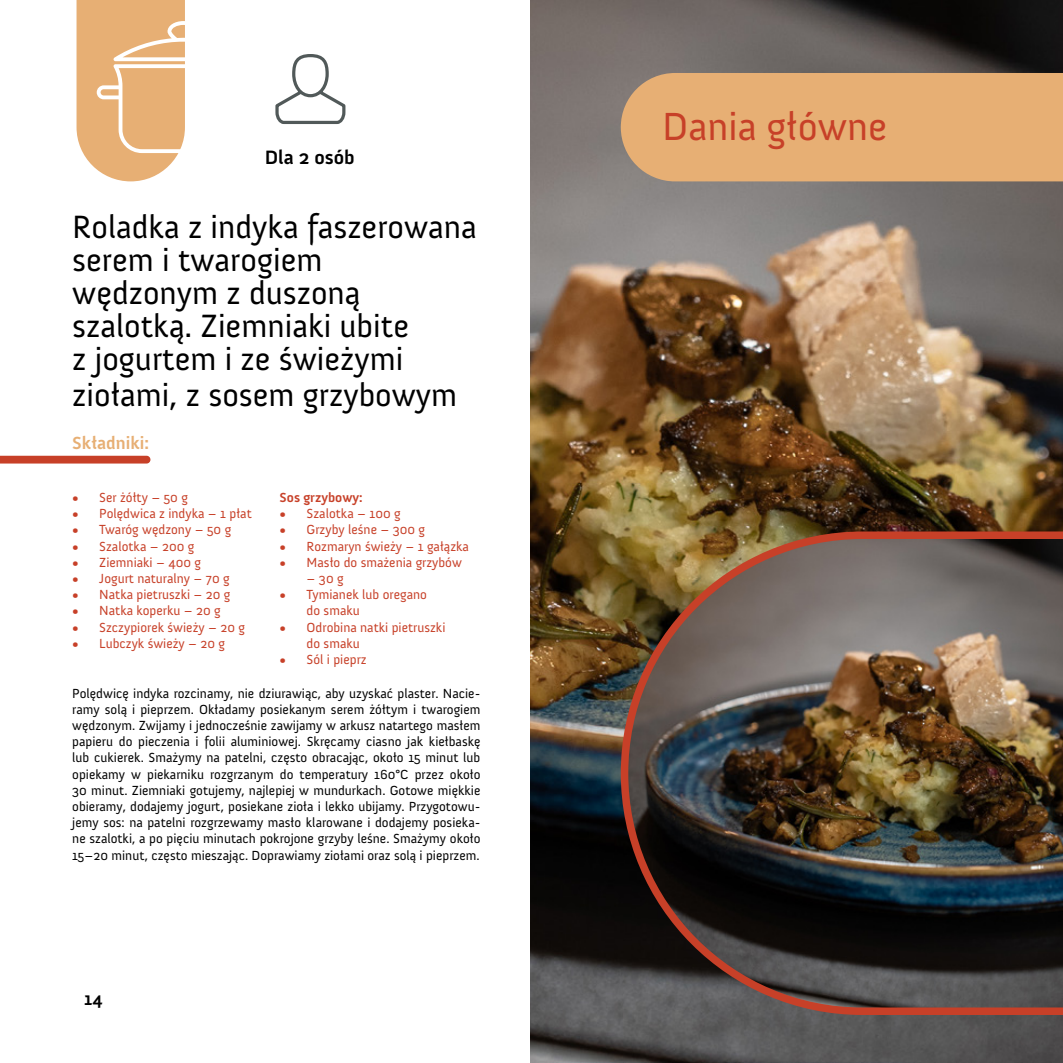
<style>
.page{position:relative;width:1063px;height:1063px;background:#fff}
.page>*{position:absolute;margin:0;border:0;box-sizing:border-box;transform-origin:0 0}
.t1{font:40.05px "Anivers";color:#c74028}
.t2{font:33px/33px "Anivers";color:#000}
.t3{font:700 19.8px "Anivers";color:#000}
.t4{font:700 18px "Anivers";color:#e7af74}
.t5{font:700 18px "Anivers";color:#000}
.t6{font:13.5px/16.2px "Anivers";color:#000;text-align:justify}
.t7{font:13.5px/16.2px "Anivers";color:#c74028}
.t8{font:700 13.5px "Anivers";color:#c74028}
</style>
<div class="page">
<img style="left:530px;top:0;width:533px;height:1063px">
<svg style="left:0;top:456px;width:150px;height:8px"></svg>
<img style="left:617px;top:528px;width:446px;height:491px">
<div style="left:621px;top:73px;width:442px;height:108px;background:#e7af74"></div>
<svg style="left:77px;top:0;width:269px;height:181px"></svg>
<h3 class="t3" style="left:265px;top:146px;width:92px">Dla 2 osób</h3>
<h2 class="t2" style="left:72px;top:211px;width:406px">Roladka z indyka faszerowana serem i twarogiem wędzonym z duszoną szalotką. Ziemniaki ubite<br>z jogurtem i ze świeżymi</h2>
<h2 class="t2" style="left:72px;top:379px;width:387px">ziołami, z sosem grzybowym</h2>
<h3 class="t4" style="left:72px;top:433px;width:78px">Składniki:</h3>
<p class="t7" style="left:72px;top:490px;width:117px">• Ser żółty – 50 g</p>
<p class="t7" style="left:72px;top:506px;width:181px">• Polędwica z indyka – 1 płat</p>
<p class="t7" style="left:72px;top:522px;width:160px">• Twaróg wędzony – 50 g</p>
<p class="t7" style="left:72px;top:538px;width:124px">• Szalotka – 200 g</p>
<p class="t7" style="left:72px;top:554px;width:130px">• Ziemniaki – 400 g</p>
<p class="t7" style="left:72px;top:571px;width:159px">• Jogurt naturalny – 70 g</p>
<p class="t7" style="left:72px;top:587px;width:160px">• Natka pietruszki – 20 g</p>
<p class="t7" style="left:72px;top:603px;width:150px">• Natka koperku – 20 g</p>
<p class="t7" style="left:72px;top:619px;width:174px">• Szczypiorek świeży – 20 g</p>
<p class="t7" style="left:72px;top:635px;width:154px">• Lubczyk świeży – 20 g</p>
<p class="t8" style="left:280px;top:490px;width:84px">Sos grzybowy:</p>
<p class="t7" style="left:280px;top:506px;width:123px">• Szalotka – 100 g</p>
<p class="t7" style="left:280px;top:522px;width:147px">• Grzyby leśne – 300 g</p>
<p class="t7" style="left:280px;top:538px;width:191px">• Rozmaryn świeży – 1 gałązka</p>
<p class="t7" style="left:280px;top:554px;width:184px">• Masło do smażenia grzybów</p>
<p class="t7" style="left:307px;top:571px;width:38px">– 30 g</p>
<p class="t7" style="left:307px;top:587px;width:122px;text-indent:-27px">• Tymianek lub oregano do smaku</p>
<p class="t7" style="left:307px;top:619px;width:140px;text-indent:-27px">• Odrobina natki pietruszki do smaku</p>
<p class="t7" style="left:280px;top:652px;width:89px">• Sól i pieprz</p>
<p class="t6" style="left:72px;top:685px;width:410px">Polędwicę indyka rozcinamy, nie dziurawiąc, aby uzyskać plaster. Nacie&shy;ramy solą i pieprzem. Okładamy posiekanym serem żółtym i twarogiem wędzonym. Zwijamy i jednocześnie zawijamy w arkusz natartego masłem papieru do pieczenia i folii aluminiowej. Skręcamy ciasno jak kiełbaskę lub cukierek. Smażymy na patelni, często obracając, około 15 minut lub opiekamy w piekarniku rozgrzanym do temperatury 160°C przez około 30 minut. Ziemniaki gotujemy, najlepiej w mundurkach. Gotowe miękkie obieramy, dodajemy jogurt, posiekane zioła i lekko ubijamy. Przygotowu&shy;jemy sos: na patelni rozgrzewamy masło klarowane i dodajemy posieka&shy;ne szalotki, a po pięciu minutach pokrojone grzyby leśne. Smażymy około 15–20 minut, często mieszając. Doprawiamy ziołami oraz solą i pieprzem.</p>
<h3 class="t5" style="left:84px;top:989px;width:20px">14</h3>
<h1 class="t1" style="left:662px;top:105px;width:227px">Dania główne</h1>
</div>
